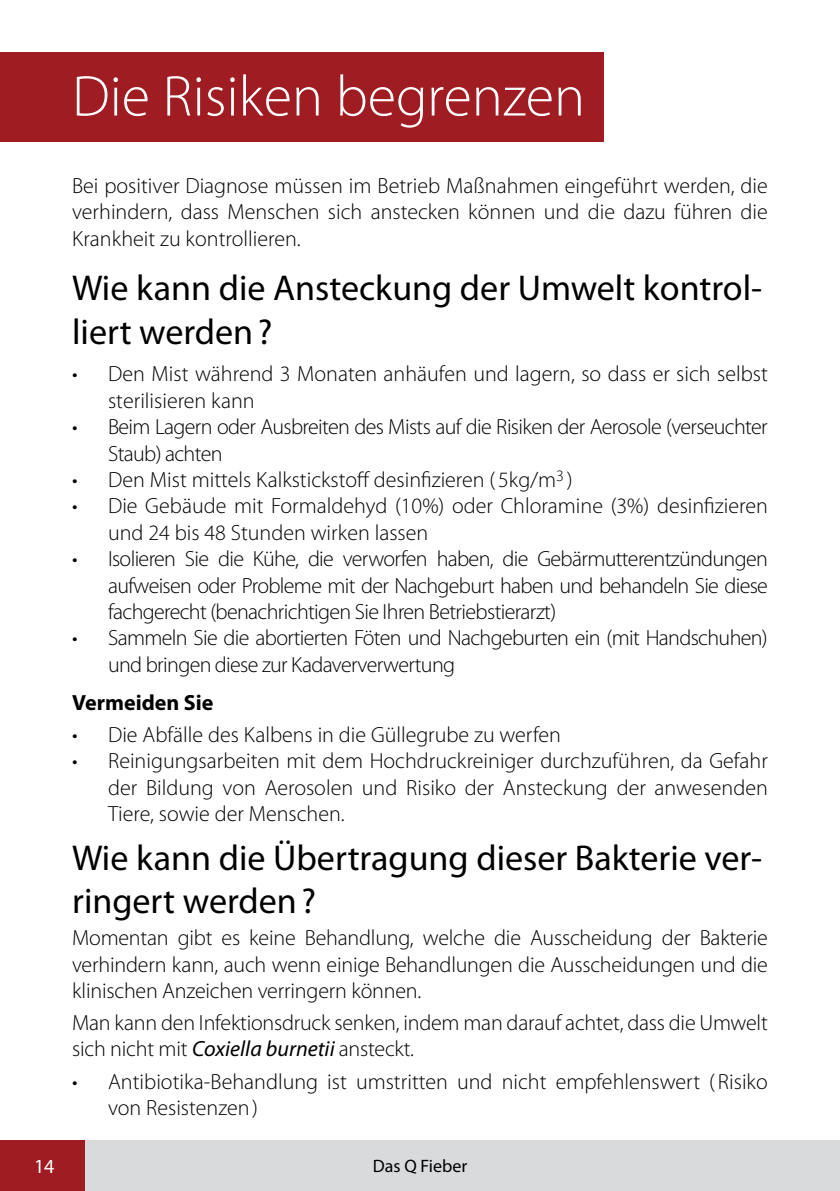
<style>
.page{position:relative;width:840px;height:1191px;background:#fff}
.page>*{position:absolute;margin:0;border:0;box-sizing:border-box;transform-origin:0 0}
.t1{font:300 58px "Myriad Pro";color:#fff}
.t2{font:36px/43.2px "Myriad Pro";color:#000}
.t3{font:300 22px/26.4px "Myriad Pro";color:#000;text-align:justify}
.t4{font:300 22px/26.4px "Myriad Pro";letter-spacing:-.03em;color:#000}
.t5{font:700 22px "Myriad Pro";color:#000}
.t6{font:20px "Myriad Pro";color:#fff}
.t7{font:18px "Myriad Pro";color:#000}
.s1{font-weight:400;font-style:italic}
</style>
<div class="page">
<div style="left:0;top:1140px;width:839px;height:51px;background:#d9dadb"></div>
<div style="left:0;top:1140px;width:85px;height:51px;background:#9e1c22"></div>
<div style="left:0;top:52px;width:602px;height:89px;background:#9e1c22"></div>
<h1 class="t1" style="left:72px;top:61px;width:514px">Die Risiken begrenzen</h1>
<p class="t3" style="left:72px;top:172px;width:697px">Bei positiver Diagnose müssen im Betrieb Maßnahmen eingeführt werden, die verhindern, dass Menschen sich anstecken können und die dazu führen die Krankheit zu kontrollieren.</p>
<h2 class="t2" style="left:72px;top:266px;width:691px">Wie kann die Ansteckung der Umwelt kontrol&shy;liert werden?</h2>
<p class="t3" style="left:108px;top:360px;width:661px;text-indent:-36px">• Den Mist während 3 Monaten anhäufen und lagern, so dass er sich selbst sterilisieren kann</p>
<p class="t4" style="left:108px;top:413px;width:660px;text-indent:-36px">• Beim Lagern oder Ausbreiten des Mists auf die Risiken der Aerosole (verseuchter<br>Staub) achten</p>
<p class="t3" style="left:72px;top:466px;width:501px">• Den Mist mittels Kalkstickstoff desinfizieren ( 5kg/m<sup>3</sup> )</p>
<p class="t3" style="left:108px;top:492px;width:661px;text-indent:-36px">• Die Gebäude mit Formaldehyd (10%) oder Chloramine (3%) desinfizieren und 24 bis 48 Stunden wirken lassen</p>
<p class="t3" style="left:108px;top:545px;width:661px;text-indent:-36px">• Isolieren Sie die Kühe, die verworfen haben, die Gebärmutterentzündungen aufweisen oder Probleme mit der Nachgeburt haben und behandeln Sie diese fachgerecht (benachrichtigen Sie Ihren Betriebstierarzt)</p>
<p class="t4" style="left:108px;top:624px;width:660px;text-indent:-36px">• Sammeln Sie die abortierten Föten und Nachgeburten ein (mit Handschuhen) und bringen diese zur Kadaververwertung</p>
<p class="t5" style="left:72px;top:688px;width:143px">Vermeiden Sie</p>
<p class="t3" style="left:72px;top:721px;width:490px">• Die Abfälle des Kalbens in die Güllegrube zu werfen</p>
<p class="t3" style="left:108px;top:747px;width:661px;text-indent:-36px">• Reinigungsarbeiten mit dem Hochdruckreiniger durchzuführen, da Gefahr der Bildung von Aerosolen und Risiko der Ansteckung der anwesenden Tiere, sowie der Menschen.</p>
<h2 class="t2" style="left:72px;top:835px;width:691px">Wie kann die Übertragung dieser Bakterie ver&shy;ringert werden?</h2>
<p class="t3" style="left:72px;top:924px;width:697px">Momentan gibt es keine Behandlung, welche die Ausscheidung der Bakterie verhindern kann, auch wenn einige Behandlungen die Ausscheidungen und die klinischen Anzeichen verringern können.</p>
<p class="t3" style="left:72px;top:1009px;width:697px">Man kann den Infektionsdruck senken, indem man darauf achtet, dass die Umwelt sich nicht mit <span class="s1">Coxiella burnetii</span> ansteckt.</p>
<p class="t3" style="left:108px;top:1067px;width:661px;text-indent:-36px">• Antibiotika-Behandlung ist umstritten und nicht empfehlenswert (Risiko von Resistenzen)</p>
<p class="t6" style="left:34px;top:1153px;width:22px">14</p>
<p class="t7" style="left:372px;top:1154px;width:96px">Das Q Fieber</p>
</div>
